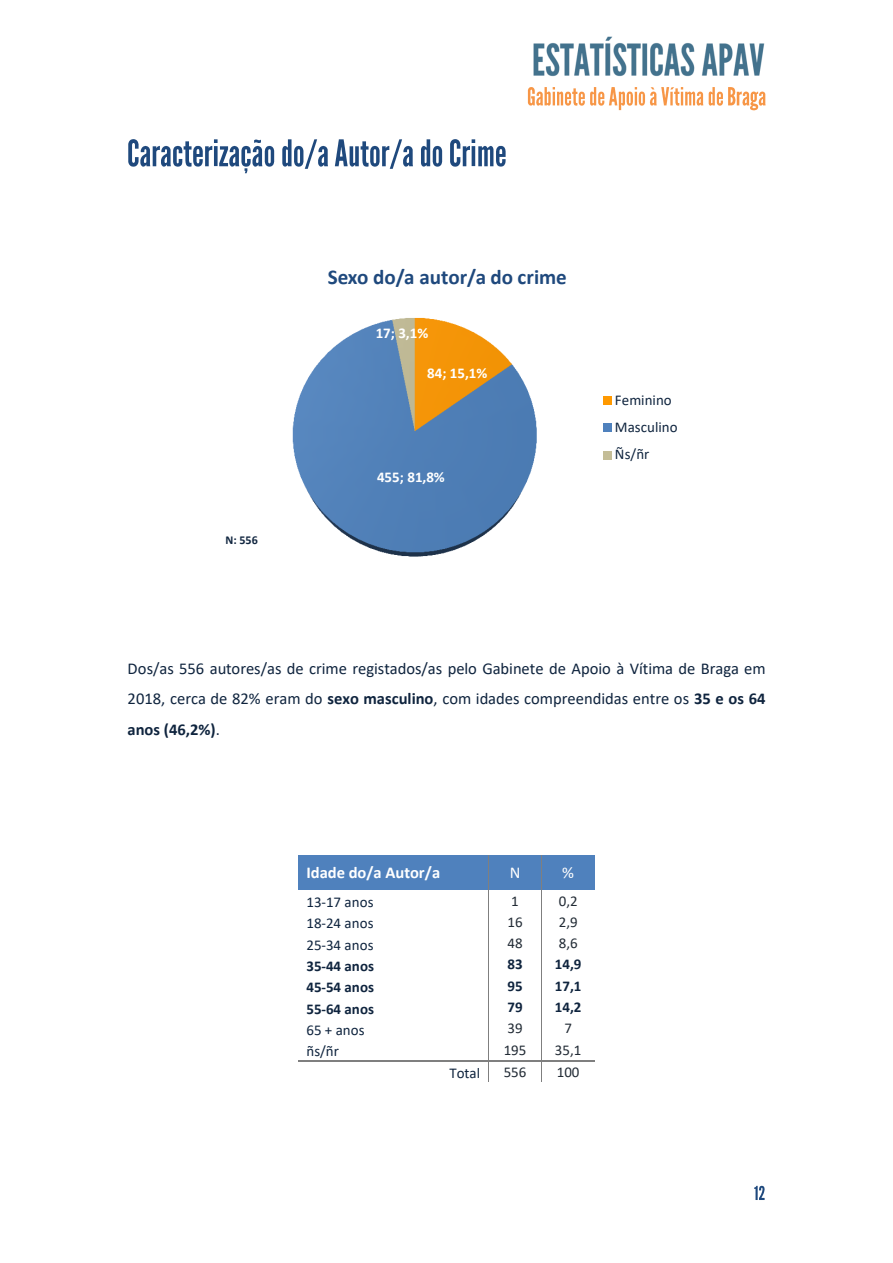
<style>
.page{position:relative;width:893px;height:1263px;background:#fff}
.page>*{position:absolute;margin:0;border:0;box-sizing:border-box;transform-origin:0 0}
.t1{font:700 21px "Calibri";color:#1f497d}
.t2{font:16.5px/30.3px "Calibri";color:#0f243e;text-align:justify}
.t3{font:700 16.5px "Calibri";color:#fff}
.t4{font:16.5px "Calibri";color:#fff}
.t5{font:700 15px "Calibri";color:#0f243e}
.t6{font:15px "Calibri";letter-spacing:.005em;color:#0f243e}
.t7{font:15px "Calibri";color:#222b35}
.t8{font:700 15px "Calibri";color:#fff}
.t9{font:15px/27.2px "Calibri";color:#10253f}
.t10{font:700 12px "Calibri";color:#10253f}
.s1{font-weight:700}
</style>
<div class="page">
<img style="left:528px;top:87px;width:195px;height:24px">
<img style="left:728px;top:87px;width:38px;height:24px">
<img style="left:755px;top:1185px;width:10px;height:15px">
<img style="left:533px;top:36px;width:232px;height:41px">
<img style="left:128px;top:139px;width:378px;height:35px">
<div style="left:298px;top:855px;width:190px;height:35px;background:#4f81bd"></div>
<div style="left:489px;top:855px;width:53px;height:35px;background:#4f81bd"></div>
<div style="left:542px;top:855px;width:53px;height:35px;background:#4f81bd"></div>
<hr style="left:488px;top:855px;width:1px;height:35px;background:#7f7f7f">
<hr style="left:542px;top:855px;width:1px;height:35px;background:#7f7f7f">
<hr style="left:298px;top:1060px;width:190px;height:2px;background:#7f7f7f">
<hr style="left:490px;top:1060px;width:52px;height:2px;background:#7f7f7f">
<hr style="left:543px;top:1060px;width:52px;height:2px;background:#7f7f7f">
<svg style="left:488px;top:890px;width:2px;height:192px"></svg>
<img style="left:292px;top:317px;width:245px;height:240px">
<div style="left:603px;top:397px;width:8px;height:8px;background:#f90"></div>
<div style="left:603px;top:424px;width:8px;height:8px;background:#4f81bd"></div>
<div style="left:603px;top:451px;width:8px;height:8px;background:#c4bd97"></div>
<p class="t1" style="left:328px;top:268px;width:241px">Sexo do/a autor/a do crime</p>
<p class="t8" style="left:376px;top:326px;width:54px">17; 3,1%</p>
<p class="t10" style="left:226px;top:535px;width:34px">N: 556</p>
<p class="t8" style="left:427px;top:367px;width:62px">84; 15,1%</p>
<p class="t8" style="left:377px;top:470px;width:69px">455; 81,8%</p>
<p class="t9" style="left:615px;top:388px;width:64px">Feminino<br>Masculino<br>Ñs/ñr</p>
<p class="t2" style="left:128px;top:655px;width:639px">Dos/as 556 autores/as de crime registados/as pelo Gabinete de Apoio à Vítima de Braga em 2018, cerca de 82% eram do <span class="s1">sexo masculino</span>, com idades compreendidas entre os <span class="s1">35 e os 64 anos (46,2%)</span>.</p>
<p class="t3" style="left:306px;top:865px;width:135px">Idade do/a Autor/a</p>
<p class="t4" style="left:510px;top:865px;width:12px">N</p>
<p class="t4" style="left:562px;top:865px;width:13px">%</p>
<p class="t6" style="left:306px;top:896px;width:69px">13-17 anos</p>
<p class="t7" style="left:511px;top:894px;width:9px">1</p>
<p class="t7" style="left:559px;top:894px;width:20px">0,2</p>
<p class="t6" style="left:306px;top:917px;width:69px">18-24 anos</p>
<p class="t7" style="left:508px;top:915px;width:17px">16</p>
<p class="t7" style="left:559px;top:915px;width:20px">2,9</p>
<p class="t6" style="left:306px;top:938px;width:69px">25-34 anos</p>
<p class="t7" style="left:508px;top:937px;width:17px">48</p>
<p class="t7" style="left:559px;top:937px;width:20px">8,6</p>
<p class="t5" style="left:306px;top:960px;width:69px">35-44 anos</p>
<p class="t5" style="left:508px;top:958px;width:17px">83</p>
<p class="t5" style="left:555px;top:958px;width:28px">14,9</p>
<p class="t5" style="left:306px;top:981px;width:69px">45-54 anos</p>
<p class="t5" style="left:508px;top:979px;width:17px">95</p>
<p class="t5" style="left:555px;top:979px;width:28px">17,1</p>
<p class="t5" style="left:306px;top:1002px;width:69px">55-64 anos</p>
<p class="t5" style="left:508px;top:1001px;width:17px">79</p>
<p class="t5" style="left:555px;top:1001px;width:28px">14,2</p>
<p class="t6" style="left:306px;top:1024px;width:60px">65 + anos</p>
<p class="t7" style="left:508px;top:1022px;width:17px">39</p>
<p class="t7" style="left:564px;top:1022px;width:9px">7</p>
<p class="t6" style="left:306px;top:1045px;width:34px">ñs/ñr</p>
<p class="t7" style="left:504px;top:1043px;width:24px">195</p>
<p class="t7" style="left:555px;top:1043px;width:28px">35,1</p>
<p class="t6" style="left:450px;top:1066px;width:32px">Total</p>
<p class="t7" style="left:504px;top:1065px;width:24px">556</p>
<p class="t7" style="left:557px;top:1065px;width:24px">100</p>
</div>
